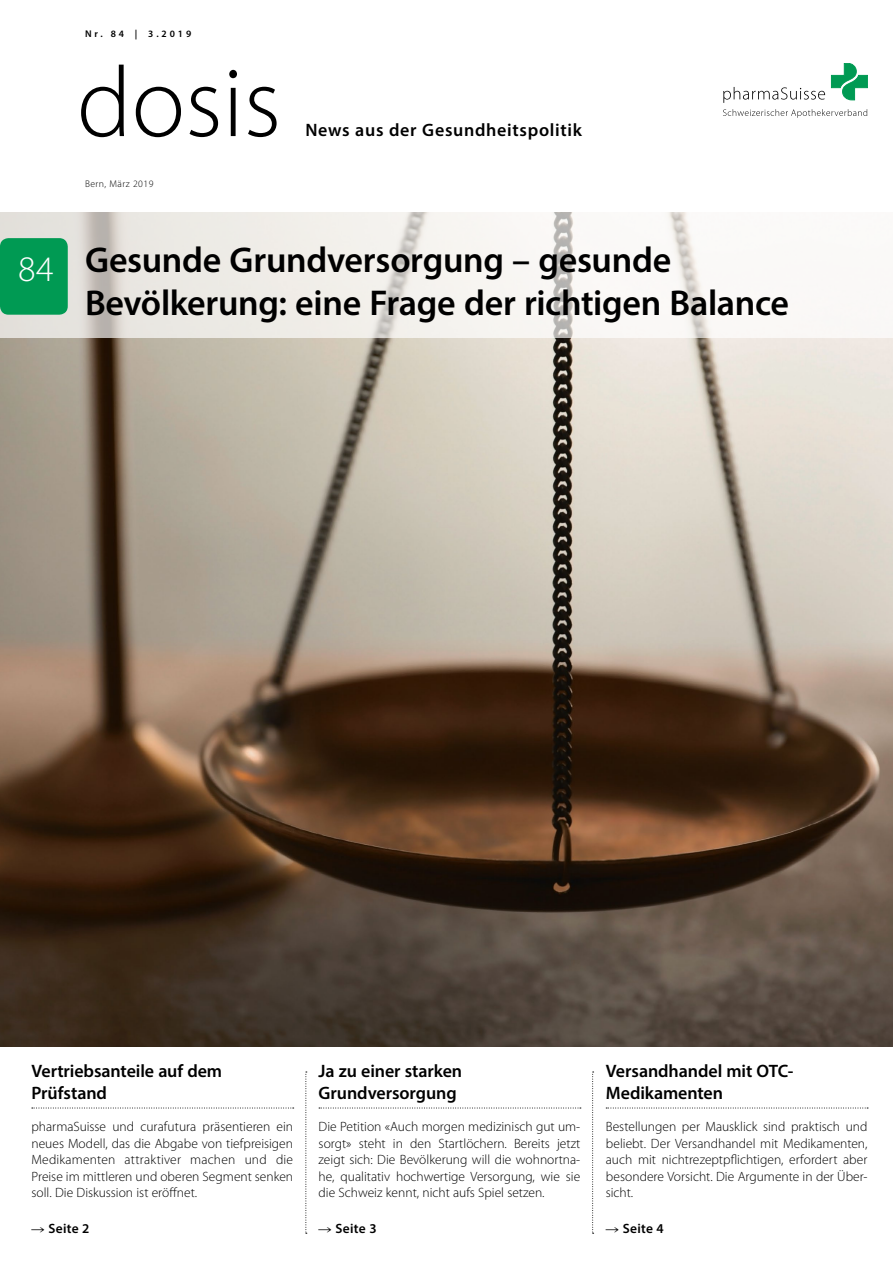
<style>
.page{position:relative;width:893px;height:1263px;background:#fff}
.page>*{position:absolute;margin:0;border:0;box-sizing:border-box;transform-origin:0 0}
.t1{font:300 100.5px "Myriad Pro";color:#000}
.t2{font:600 36px/42.5px "Myriad Pro";letter-spacing:-.01em;color:#000}
.t3{font:300 36px "Myriad Pro";color:#fff}
.t4{font:600 18px/22.5px "Myriad Pro";letter-spacing:-.005em;color:#000}
.t5{font:600 18px "Myriad Pro";letter-spacing:.04em;color:#000}
.t6{font:300 13.5px/16.5px "Myriad Pro";color:#000;text-align:justify}
.t7{font:600 13.5px "Myriad Pro";letter-spacing:.02em;color:#000}
.t8{font:300 9.75px "Myriad Pro";letter-spacing:.045em;color:#000}
.t9{font:600 9.75px "Myriad Pro";letter-spacing:.3em;color:#000}
</style>
<div class="page">
<svg style="left:831px;top:63px;width:36px;height:37px"></svg>
<svg style="left:723px;top:87px;width:102px;height:16px"></svg>
<svg style="left:723px;top:109px;width:144px;height:9px"></svg>
<img style="left:0;top:338px;width:893px;height:708px">
<svg style="left:32px;top:1107px;width:262px;height:1px"></svg>
<svg style="left:319px;top:1107px;width:262px;height:1px"></svg>
<svg style="left:606px;top:1107px;width:262px;height:1px"></svg>
<svg style="left:305px;top:1071px;width:2px;height:163px"></svg>
<svg style="left:592px;top:1071px;width:2px;height:163px"></svg>
<svg style="left:0;top:212px;width:713px;height:126px;fill:#f1efe9"></svg>
<div style="left:0;top:238px;width:68px;height:77px;background:#009a53;border-radius:9px"></div>
<h2 class="t3" style="left:18px;top:249px;width:37px">84</h2>
<p class="t9" style="left:85px;top:28px;width:108px">Nr. 84 | 3.2019</p>
<h1 class="t1" style="left:77px;top:47px;width:206px">dosis</h1>
<p class="t8" style="left:85px;top:178px;width:70px">Bern, März 2019</p>
<h3 class="t5" style="left:305px;top:119px;width:278px">News aus der Gesundheitspolitik</h3>
<h2 class="t2" style="left:85px;top:238px;width:706px">Gesunde Grundversorgung – gesunde<br>Bevölkerung: eine Frage der richtigen Balance</h2>
<h3 class="t4" style="left:31px;top:1059px;width:192px">Vertriebsanteile auf dem<br>Prüfstand</h3>
<p class="t6" style="left:31px;top:1119px;width:263px">pharmaSuisse und curafutura präsentieren ein neues Modell, das die Abgabe von tiefpreisigen Medikamenten attraktiver machen und die Preise im mittleren und oberen Segment senken soll. Die Diskussion ist eröffnet.</p>
<p class="t7" style="left:31px;top:1219px;width:59px">→ Seite 2</p>
<h3 class="t4" style="left:319px;top:1059px;width:145px">Ja zu einer starken<br>Grundversorgung</h3>
<p class="t6" style="left:319px;top:1119px;width:263px">Die Petition «Auch morgen medizinisch gut um&shy;sorgt» steht in den Startlöchern. Bereits jetzt zeigt sich: Die Bevölkerung will die wohnortna&shy;he, qualitativ hochwertige Versorgung, wie sie die Schweiz kennt, nicht aufs Spiel setzen.</p>
<p class="t7" style="left:319px;top:1219px;width:59px">→ Seite 3</p>
<h3 class="t4" style="left:606px;top:1059px;width:189px">Versandhandel mit OTC-<br>Medikamenten</h3>
<p class="t6" style="left:606px;top:1119px;width:263px">Bestellungen per Mausklick sind praktisch und beliebt. Der Versandhandel mit Medikamenten, auch mit nichtrezeptpflichtigen, erfordert aber besondere Vorsicht. Die Argumente in der Über&shy;sicht.</p>
<p class="t7" style="left:606px;top:1220px;width:59px">→ Seite 4</p>
</div>
